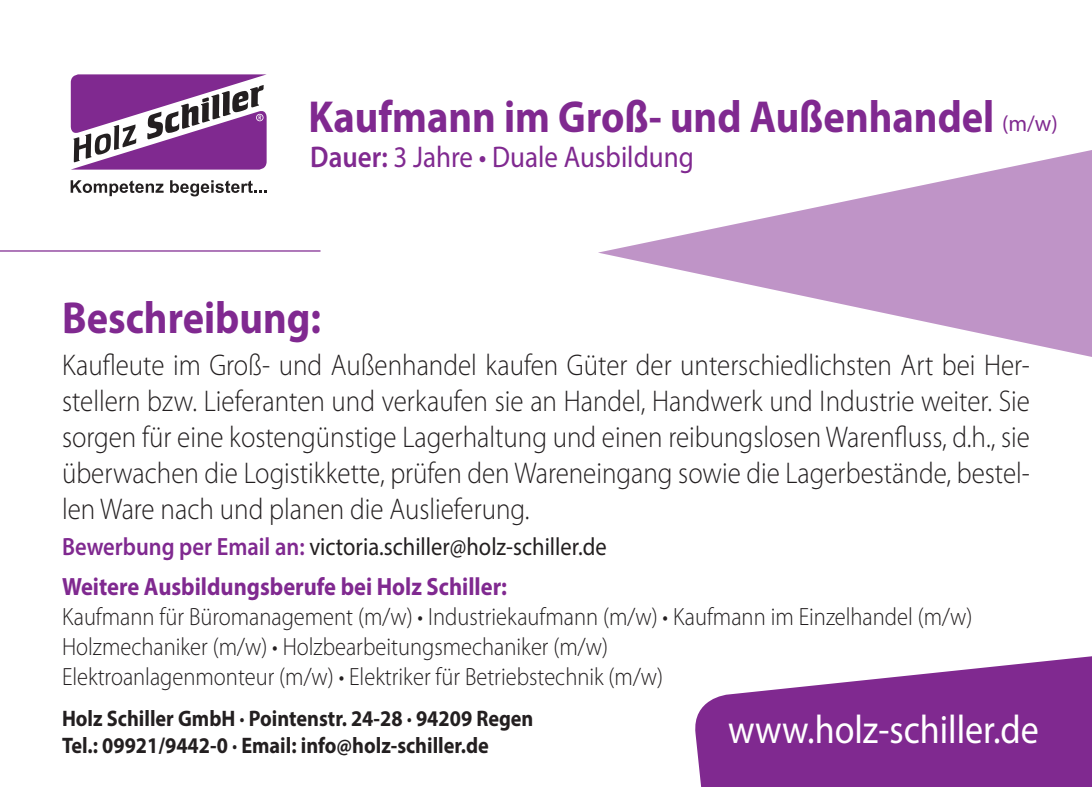
<style>
.page{position:relative;width:1092px;height:787px;background:#fff}
.page>*{position:absolute;margin:0;border:0;box-sizing:border-box;transform-origin:0 0}
.t1{font:700 45px "Myriad Pro";color:#802990;scale:.9 1}
.t2{font:40px "Myriad Pro";color:#fff;scale:.9 1}
.t3{font:300 30px/36px "Myriad Pro";color:#231f20;text-align:justify;scale:.9 1}
.t4{font:30px "Myriad Pro";color:#802990;scale:.9 1}
.t5{font:300 25px "Myriad Pro";color:#231f20;scale:.9 1}
.t6{font:25px "Myriad Pro";color:#231f20;scale:.9 1}
.t7{font:700 25px "Myriad Pro";color:#802990;scale:.9 1}
.t8{font:700 22.5px "Myriad Pro";color:#231f20;scale:.9 1}
.t9{font:22.5px "Myriad Pro";color:#802990}
.s1{font-weight:600}
.s2{font-weight:600;color:#802990}
</style>
<div class="page">
<svg style="left:598px;top:150px;width:493px;height:207px"></svg>
<svg style="left:70px;top:74px;width:197px;height:123px"></svg>
<hr style="left:0;top:250px;width:320px;height:1px;background:#802990">
<svg style="left:695px;top:656px;width:396px;height:131px;fill:#802990"></svg>
<p class="t1" style="left:308px;top:87px;width:763px">Kaufmann im Groß- und Außenhandel</p>
<p class="t4" style="left:310px;top:138px;width:428px"><span class="s1">Dauer:</span> 3 Jahre • Duale Ausbildung</p>
<p class="t9" style="left:1001px;top:110px;width:57px">(m/w)</p>
<p class="t1" style="left:62px;top:289px;width:289px">Beschreibung:</p>
<p class="t3" style="left:62px;top:347px;width:1076px">Kaufleute im Groß- und Außenhandel kaufen Güter der unterschiedlichsten Art bei Her&shy;stellern bzw. Lieferanten und verkaufen sie an Handel, Handwerk und Industrie weiter. Sie sorgen für eine kostengünstige Lagerhaltung und einen reibungslosen Warenfluss, d.h., sie überwachen die Logistikkette, prüfen den Wareneingang sowie die Lagerbestände, bestel&shy;len Ware nach und planen die Auslieferung.</p>
<p class="t6" style="left:62px;top:531px;width:606px"><span class="s2">Bewerbung per Email an:</span> victoria.schiller@holz-schiller.de</p>
<p class="t7" style="left:62px;top:570px;width:496px">Weitere Ausbildungsberufe bei Holz Schiller:</p>
<p class="t5" style="left:62px;top:601px;width:1012px">Kaufmann für Büromanagement (m/w) • Industriekaufmann (m/w) • Kaufmann im Einzelhandel (m/w)</p>
<p class="t5" style="left:62px;top:631px;width:608px">Holzmechaniker (m/w) • Holzbearbeitungsmechaniker (m/w)</p>
<p class="t5" style="left:62px;top:661px;width:669px">Elektroanlagenmonteur (m/w) • Elektriker für Betriebstechnik (m/w)</p>
<p class="t8" style="left:62px;top:704px;width:525px">Holz Schiller GmbH · Pointenstr. 24-28 · 94209 Regen</p>
<p class="t8" style="left:62px;top:731px;width:476px">Tel.: 09921/9442-0 · Email: info@holz-schiller.de</p>
<p class="t2" style="left:728px;top:704px;width:347px">www.holz-schiller.de</p>
</div>
